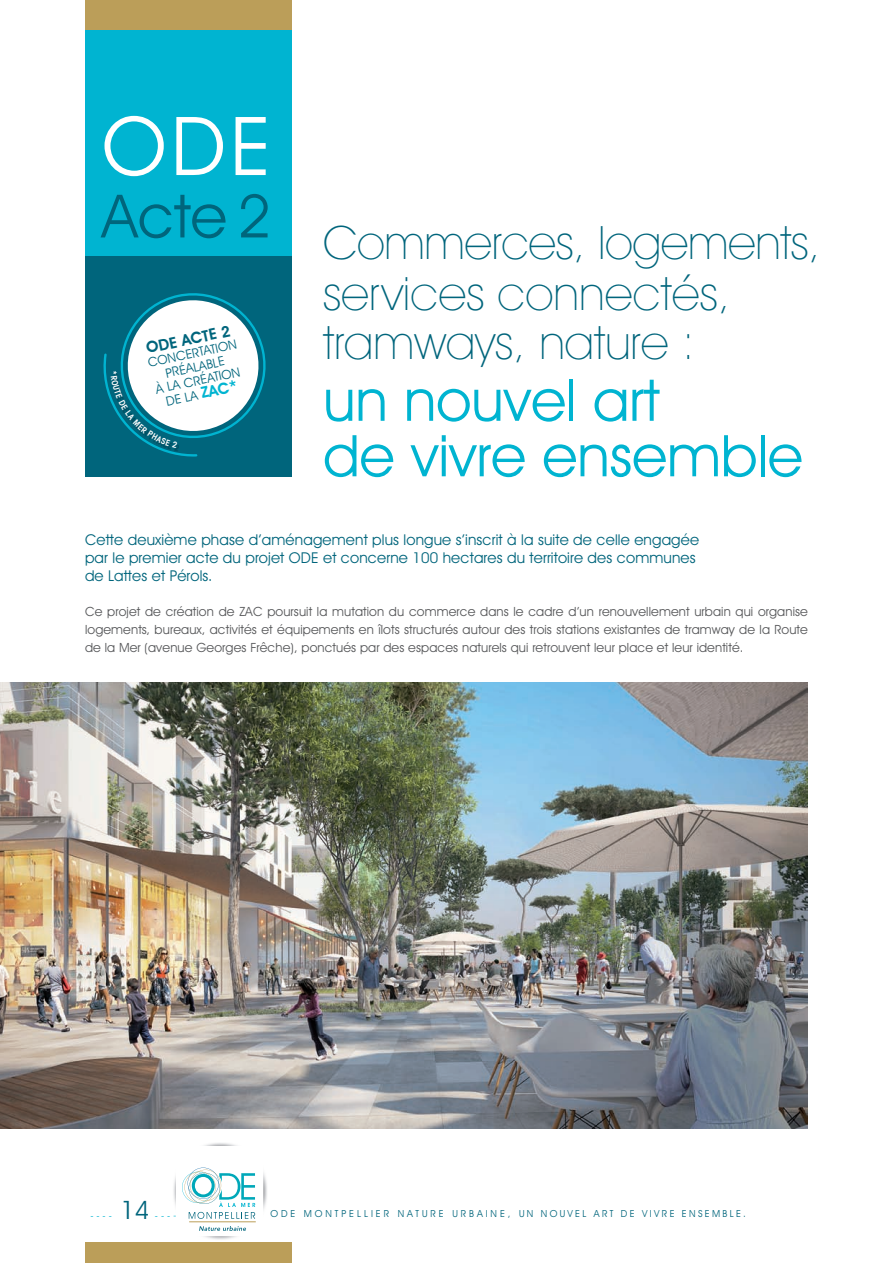
<style>
.page{position:relative;width:893px;height:1263px;background:#fff}
.page>*{position:absolute;margin:0;border:0;box-sizing:border-box;transform-origin:0 0}
.t1{font:81.6px "Avant Garde IT Cby BT";color:#fff}
.t2{font:60px "Avant Garde IT Cby BT";color:#00657c}
.t3{font:57.75px/55.5px "Avant Garde IT Cby BT";color:#00b4d1}
.t4{font:200 46.2px/49.7px "Avant Garde IT Cby BT";color:#00657c}
.t5{font:25.5px "Avant Garde IT Cby BT";color:#00657c}
.t6{font:600 15.6px "Avant Garde IT Cby BT";color:#00657c}
.t7{font:15px/18px "Avant Garde IT Cby BT";letter-spacing:.01em;color:#00657c}
.t8{font:12.9px/13.8px "Avant Garde IT Cby BT";color:#00657c;text-align:center}
.t9{font:12.75px/18px "Avant Garde IT Cby BT";letter-spacing:.01em;color:#57585a;text-align:justify}
.t10{font:9.75px "Avant Garde IT Cby BT";letter-spacing:.3em;color:#00657c}
.t11{font:9.75px "Avant Garde IT Cby BT";color:#00b4d1}
.s1{font-weight:600;font-size:15.6px;color:#00b4d1}
</style>
<div class="page">
<div style="left:85px;top:237px;width:206px;height:239px;background:#00657c"></div>
<div style="left:85px;top:0;width:206px;height:256px;background:#00b4d1"></div>
<div style="left:85px;top:0;width:206px;height:30px;background:#bb9e59"></div>
<div style="left:85px;top:1242px;width:206px;height:21px;background:#bb9e59"></div>
<img style="left:173px;top:1143px;width:94px;height:97px">
<div style="left:177px;top:1146px;width:86px;height:90px;background:#fff"></div>
<svg style="left:199px;top:1226px;width:47px;height:5px"></svg>
<hr style="left:189px;top:1221px;width:67px;height:1px;background:#bb9e59">
<svg style="left:182px;top:1167px;width:73px;height:52px"></svg>
<img style="left:0;top:682px;width:808px;height:447px">
<svg style="left:103px;top:293px;width:163px;height:164px"></svg>
<h1 class="t1" style="left:102px;top:96px;width:171px">ODE</h1>
<h2 class="t2" style="left:102px;top:180px;width:171px">Acte 2</h2>
<p class="t6" style="left:145px;top:339px;width:87px;rotate:-12deg">oDe acte 2</p>
<p class="t8" style="left:147px;top:356px;width:92px;rotate:-12deg">CONCERTATION<br>PRÉALABLE<br>À LA CRÉATION<br>DE LA <span class="s1">Zac*</span></p>
<h3 class="t4" style="left:323px;top:218px;width:499px">Commerces, logements, services connectés, tramways, nature :</h3>
<h3 class="t3" style="left:323px;top:372px;width:481px">un nouvel art<br>de vivre ensemble</h3>
<p class="t7" style="left:85px;top:530px;width:616px">Cette deuxième phase d’aménagement plus longue s’inscrit à la suite de celle engagée par le premier acte du projet ODE et concerne 100 hectares du territoire des communes de Lattes et Pérols.</p>
<p class="t9" style="left:85px;top:602px;width:724px">Ce projet de création de ZAC poursuit la mutation du commerce dans le cadre d’un renouvellement urbain qui organise logements, bureaux, activités et équipements en îlots structurés autour des trois stations existantes de tramway de la Route de la Mer (avenue Georges Frêche), ponctués par des espaces naturels qui retrouvent leur place et leur identité.</p>
<p class="t11" style="left:90px;top:1209px;width:23px">----</p>
<h3 class="t5" style="left:120px;top:1194px;width:30px">14</h3>
<p class="t11" style="left:155px;top:1209px;width:23px">----</p>
<p class="t10" style="left:270px;top:1208px;width:477px">ODE MONTPELLIER NATURE URBAINE, UN NOUVEL ART DE VIVRE ENSEMBLE.</p>
</div>
